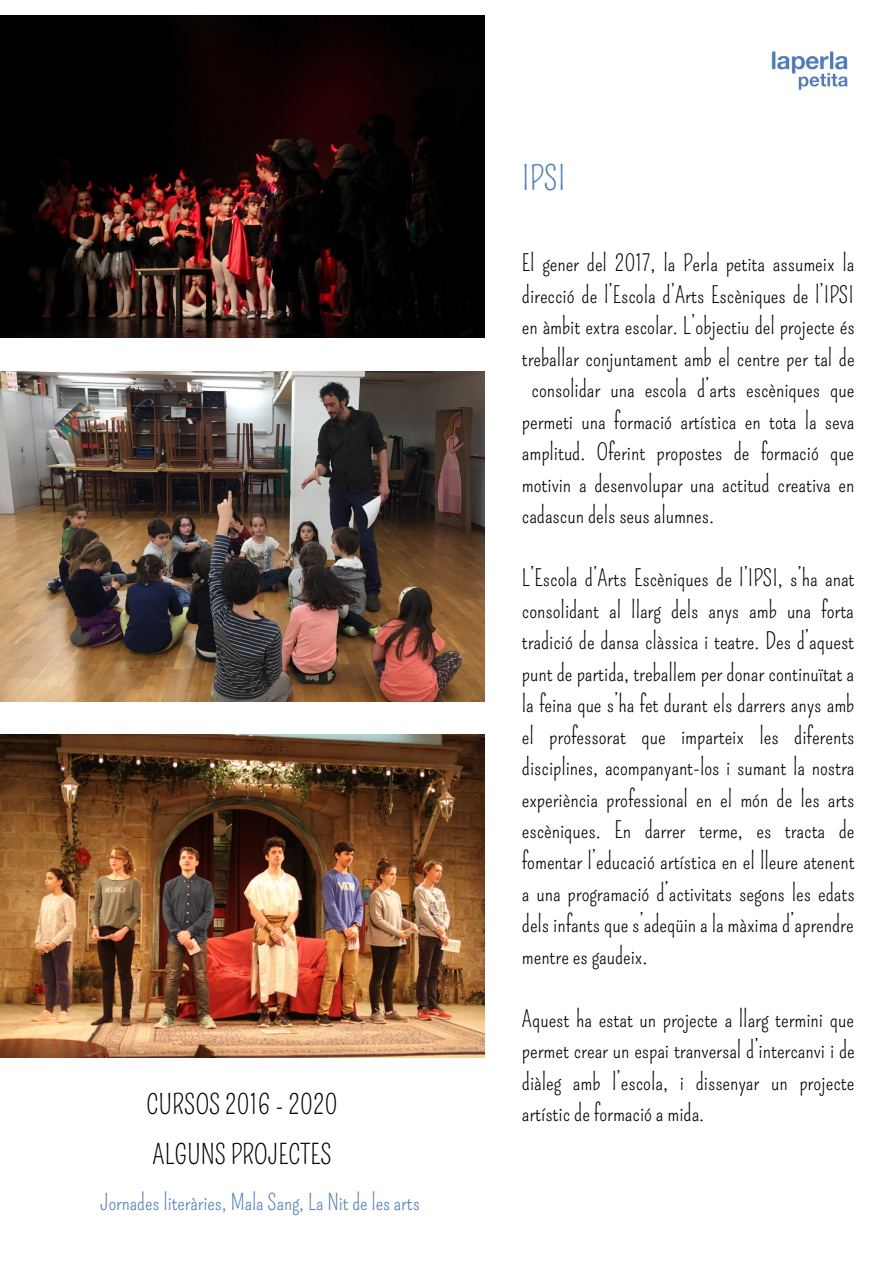
<style>
.page{position:relative;width:893px;height:1264px;background:#fff}
.page>*{position:absolute;margin:0;border:0;box-sizing:border-box;transform-origin:0 0}
.t1{font:33px "Pompiere";color:#4b7dbc}
.t2{font:26.85px/50.1px "Pompiere";color:#000}
.t3{font:22.5px/31.5px "Pompiere";color:#000;text-align:justify}
.t4{font:21.75px "Pompiere";color:#4b7dbc}
</style>
<div class="page">
<img style="left:771px;top:51px;width:77px;height:39px">
<img style="left:0;top:372px;width:484px;height:329px">
<img style="left:0;top:734px;width:484px;height:323px">
<img style="left:0;top:15px;width:484px;height:323px">
<p class="t2" style="left:146px;top:1079px;width:193px">CURSOS 2016 - 2020<br>ALGUNS PROJECTES</p>
<p class="t4" style="left:100px;top:1190px;width:321px">Jornades literàries, Mala Sang, La Nit de les arts</p>
<h1 class="t1" style="left:522px;top:159px;width:45px">IPSI</h1>
<p class="t3" style="left:522px;top:248px;width:334px">El gener del 2017, la Perla petita assumeix la</p>
<p class="t3" style="left:522px;top:279px;width:333px">direcció de l’Escola d’Arts Escèniques de l’IPSI</p>
<p class="t3" style="left:522px;top:311px;width:334px">en àmbit extra escolar. L’objectiu del projecte és</p>
<p class="t3" style="left:522px;top:342px;width:334px">treballar conjuntament amb el centre per tal de</p>
<p class="t3" style="left:531px;top:374px;width:324px">consolidar una escola d’arts escèniques que</p>
<p class="t3" style="left:522px;top:405px;width:334px">permeti una formació artística en tota la seva</p>
<p class="t3" style="left:522px;top:437px;width:334px">amplitud. Oferint propostes de formació que</p>
<p class="t3" style="left:522px;top:468px;width:334px">motivin a desenvolupar una actitud creativa en</p>
<p class="t3" style="left:522px;top:500px;width:194px">cadascun dels seus alumnes.</p>
<p class="t3" style="left:522px;top:563px;width:334px">L’Escola d’Arts Escèniques de l’IPSI, s’ha anat consolidant al llarg dels anys amb una forta tradició de dansa clàssica i teatre. Des d’aquest punt de partida, treballem per donar continuïtat a la feina que s’ha fet durant els darrers anys amb el professorat que imparteix les diferents disciplines, acompanyant-los i sumant la nostra experiència professional en el món de les arts escèniques. En darrer terme, es tracta de fomentar l’educació artística en el lleure atenent a una programació d’activitats segons les edats dels infants que s’adeqüin a la màxima d’aprendre mentre es gaudeix.</p>
<p class="t3" style="left:522px;top:1003px;width:334px">Aquest ha estat un projecte a llarg termini que permet crear un espai tranversal d’intercanvi i de diàleg amb l’escola, i dissenyar un projecte artístic de formació a mida.</p>
</div>
